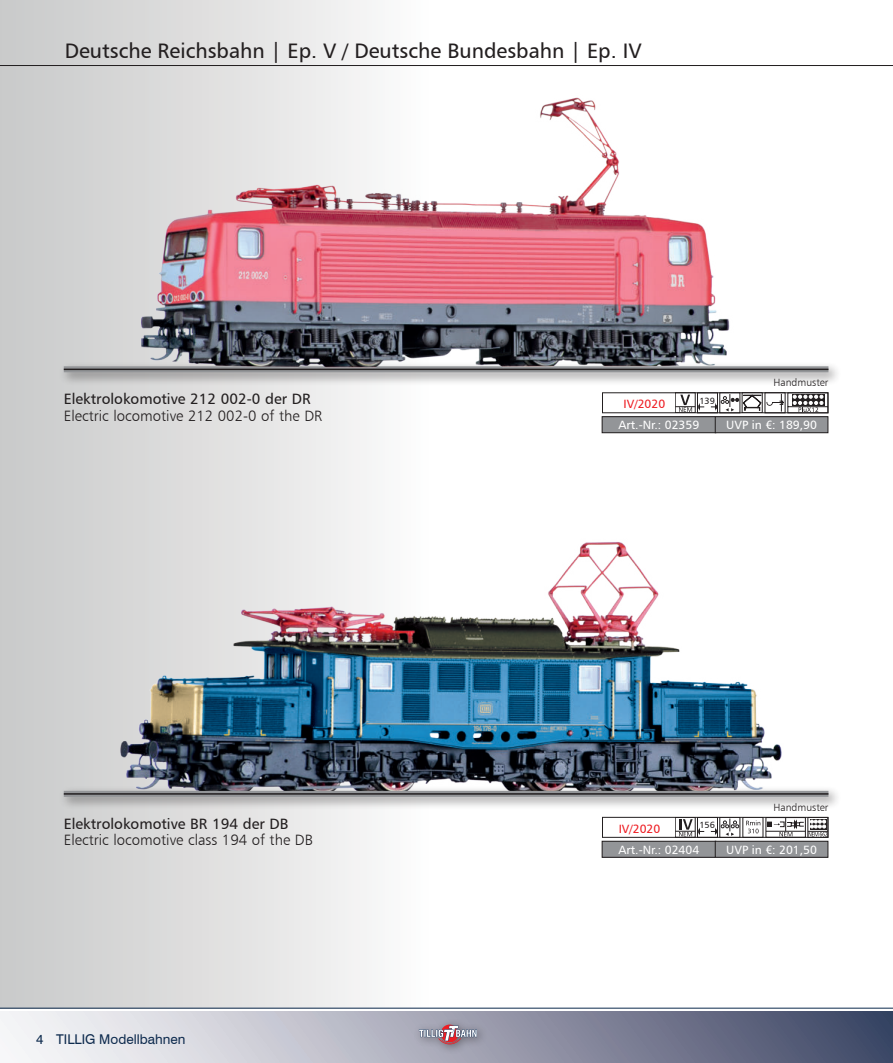
<style>
.page{position:relative;width:893px;height:1063px;background:#fff}
.page>*{position:absolute;margin:0;border:0;box-sizing:border-box;transform-origin:0 0}
.t1{font:21px "Humanist 777 BT Roman B";color:#231f20}
.t2{font:15px "Humanist 777 BT Light B";color:#231f20}
.t3{font:15px "Humanist 777 BT Roman B";color:#231f20}
.t4{font:13.5px "Swiss 721 BT";color:#0e2b4e}
.t5{font:12px "Humanist 777 BT Roman B";color:#fff}
.t6{font:12px "Humanist 777 BT Roman B";color:#ee1d23}
.t7{font:10.5px "Humanist 777 BT Light B";color:#231f20}
.t8{font:9px "Humanist 777 BT Roman B";color:#231f20}
</style>
<div class="page">
<div style="left:0;top:0;width:893px;height:1008px;background:linear-gradient(to right,#d5d5d5,#fff)"></div>
<div style="left:0;top:1012px;width:893px;height:51px;background:linear-gradient(to right,#fff,#404766)"></div>
<hr style="left:0;top:1008px;width:893px;height:1px;background:#0e2b4e">
<div style="left:413px;top:1018px;width:75px;height:37px;background:#231f20;opacity:.5"></div>
<svg style="left:419px;top:1025px;width:58px;height:19px"></svg>
<hr style="left:0;top:65px;width:893px;height:1px;background:#231f20">
<div style="left:602px;top:417px;width:114px;height:16px;background:#939598"></div>
<div style="left:602px;top:416px;width:114px;height:17px;border:1px solid #231f20"></div>
<div style="left:715px;top:417px;width:113px;height:16px;background:#939598"></div>
<div style="left:715px;top:416px;width:113px;height:17px;border:1px solid #231f20"></div>
<div style="left:675px;top:393px;width:20px;height:20px;border:1px solid #231f20"></div>
<div style="left:697px;top:393px;width:21px;height:20px;border:1px solid #231f20"></div>
<svg style="left:675px;top:396px;width:29px;height:16px"></svg>
<div style="left:765px;top:392px;width:20px;height:21px;border:1px solid #231f20"></div>
<div style="left:59px;top:362px;width:783px;height:24px;background:#231f20;opacity:.5"></div>
<svg style="left:64px;top:366px;width:764px;height:6px"></svg>
<hr style="left:64px;top:369px;width:764px;height:1px;background:#231f20">
<div style="left:742px;top:392px;width:20px;height:21px;border:1px solid #231f20"></div>
<svg style="left:711px;top:393px;width:117px;height:20px"></svg>
<img style="left:140px;top:74px;width:593px;height:322px">
<div style="left:602px;top:841px;width:114px;height:16px;background:#939598"></div>
<div style="left:715px;top:841px;width:113px;height:16px;background:#939598"></div>
<div style="left:715px;top:841px;width:113px;height:16px;border:1px solid #231f20"></div>
<div style="left:808px;top:817px;width:20px;height:21px;border:1px solid #231f20"></div>
<div style="left:766px;top:817px;width:40px;height:20px;border:1px solid #231f20"></div>
<svg style="left:784px;top:818px;width:44px;height:19px"></svg>
<hr style="left:766px;top:831px;width:39px;height:1px;background:#231f20">
<img style="left:119px;top:520px;width:665px;height:324px">
<div style="left:59px;top:786px;width:783px;height:24px;background:#231f20;opacity:.5"></div>
<div style="left:64px;top:791px;width:764px;height:6px;background:#939598"></div>
<hr style="left:64px;top:793px;width:764px;height:2px;background:#231f20">
<h1 class="t1" style="left:65px;top:42px;width:579px">Deutsche Reichsbahn | Ep. V / Deutsche Bundesbahn | Ep. IV</h1>
<p class="t7" style="left:773px;top:378px;width:56px">Handmuster</p>
<p class="t3" style="left:64px;top:393px;width:249px">Elektrolokomotive 212 002-0 der DR</p>
<p class="t2" style="left:64px;top:409px;width:260px">Electric locomotive 212 002-0 of the DR</p>
<p class="t3" style="left:64px;top:817px;width:226px">Elektrolokomotive BR 194 der DB</p>
<p class="t2" style="left:64px;top:834px;width:251px">Electric locomotive class 194 of the DB</p>
<p class="t4" style="left:36px;top:1034px;width:151px">4 TILLIG Modellbahnen</p>
<p class="t6" style="left:624px;top:399px;width:43px">IV/2020</p>
<p class="t8" style="left:699px;top:397px;width:17px">139</p>
<p class="t5" style="left:619px;top:420px;width:82px">Art.-Nr.: 02359</p>
<p class="t5" style="left:726px;top:420px;width:92px">UVP in €: 189,90</p>
<p class="t6" style="left:619px;top:824px;width:43px">IV/2020</p>
<p class="t8" style="left:699px;top:821px;width:17px">156</p>
<p class="t7" style="left:773px;top:803px;width:56px">Handmuster</p>
<p class="t5" style="left:619px;top:844px;width:82px">Art.-Nr.: 02404</p>
<p class="t5" style="left:726px;top:844px;width:92px">UVP in €: 201,50</p>
</div>
